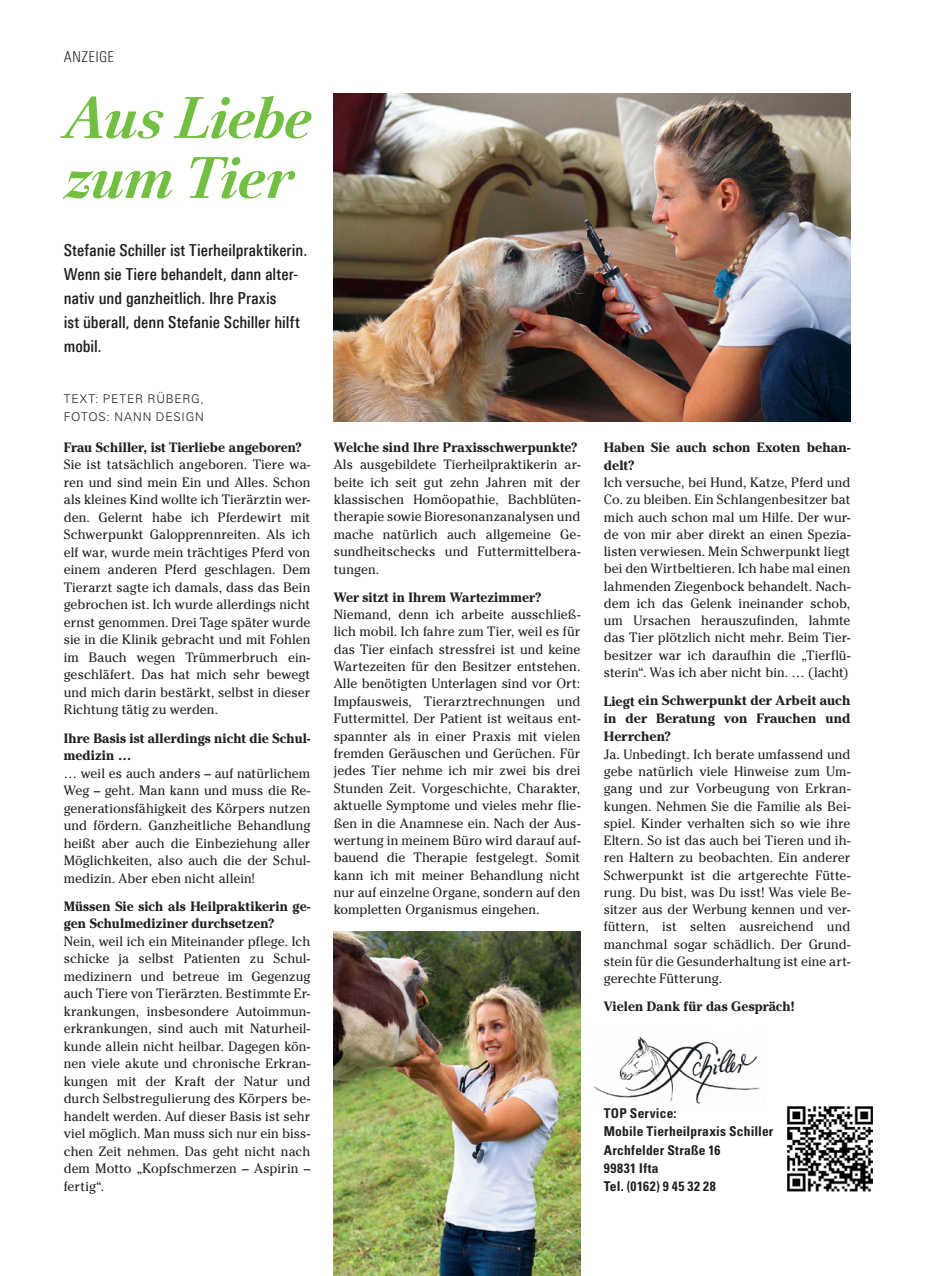
<style>
.page{position:relative;width:927px;height:1276px;background:#fff}
.page>*{position:absolute;margin:0;border:0;box-sizing:border-box;transform-origin:0 0}
.t1{font:italic 700 60px/60px "Rabenau Pro";color:#73bf44}
.t2{font:500 16.5px/24px "Linotype Univers 520 Cn";color:#231f20}
.t3{font:300 15px "Linotype Univers 320 Cn";letter-spacing:.025em;color:#231f20}
.t4{font:13.5px/17.5px "Cheltenham Std";letter-spacing:.005em;color:#231f20;text-align:justify}
.t5{font:700 13.5px/18px "Cheltenham Std";letter-spacing:.005em;color:#231f20}
.t6{font:700 condensed 13.5px/18px "Univers LT Std";letter-spacing:.015em;color:#231f20}
.t7{font:300 12px/18px "Univers LT Std";letter-spacing:.07em;color:#231f20}
</style>
<div class="page">
<img style="left:594px;top:1036px;width:166px;height:68px">
<img style="left:787px;top:1106px;width:86px;height:85px">
<img style="left:334px;top:931px;width:246px;height:345px">
<img style="left:334px;top:94px;width:516px;height:327px">
<p class="t3" style="left:64px;top:48px;width:52px">ANZEIGE</p>
<h1 class="t1" style="left:64px;top:87px;width:259px">Aus Liebe zum Tier</h1>
<p class="t2" style="left:64px;top:238px;width:245px">Stefanie Schiller ist Tierheilpraktikerin.<br>Wenn sie Tiere behandelt, dann alter&shy;nativ und ganzheitlich. Ihre Praxis<br>ist überall, denn Stefanie Schiller hilft mobil.</p>
<p class="t7" style="left:64px;top:390px;width:142px">TEXT: PETER RÜBERG,<br>FOTOS: NANN DESIGN</p>
<p class="t5" style="left:64px;top:438px;width:240px">Frau Schiller, ist Tierliebe angeboren?</p>
<p class="t4" style="left:64px;top:456px;width:248px">Sie ist tatsächlich angeboren. Tiere wa&shy;ren und sind mein Ein und Alles. Schon als kleines Kind wollte ich Tierärztin wer&shy;den. Gelernt habe ich Pferdewirt mit Schwerpunkt Galopprennreiten. Als ich elf war, wurde mein trächtiges Pferd von einem anderen Pferd geschlagen. Dem Tierarzt sagte ich damals, dass das Bein gebrochen ist. Ich wurde allerdings nicht ernst genommen. Drei Tage später wurde sie in die Klinik gebracht und mit Fohlen im Bauch wegen Trümmerbruch ein&shy;geschläfert. Das hat mich sehr bewegt und mich darin bestärkt, selbst in dieser Richtung tätig zu werden.</p>
<p class="t5" style="left:64px;top:729px;width:248px;line-height:17.5px">Ihre Basis ist allerdings nicht die Schul&shy;medizin …</p>
<p class="t4" style="left:64px;top:764px;width:248px">… weil es auch anders – auf natürlichem Weg – geht. Man kann und muss die Re&shy;generationsfähigkeit des Körpers nutzen und fördern. Ganzheitliche Behandlung heißt aber auch die Einbeziehung aller Möglichkeiten, also auch die der Schul&shy;medizin. Aber eben nicht allein!</p>
<p class="t5" style="left:64px;top:897px;width:248px;line-height:17.5px">Müssen Sie sich als Heilpraktikerin ge&shy;gen Schulmediziner durchsetzen?</p>
<p class="t4" style="left:64px;top:932px;width:248px;text-align:left">Nein, weil ich ein Miteinander pflege. Ich schicke ja selbst Patienten zu Schul-- medizinern und betreue im Gegenzug auch Tiere von Tierärzten. Bestimmte Er&shy;krankungen, insbesondere Autoimmun&shy;erkrankungen, sind auch mit Naturheil&shy;kunde allein nicht heilbar. Dagegen kön&shy;nen viele akute und chronische Erkran&shy;kungen mit der Kraft der Natur und durch Selbstregulierung des Körpers be&shy;handelt werden. Auf dieser Basis ist sehr viel möglich. Man muss sich nur ein biss&shy;chen Zeit nehmen. Das geht nicht nach dem Motto „Kopfschmerzen – Aspirin – fertig“.</p>
<p class="t5" style="left:334px;top:438px;width:245px">Welche sind Ihre Praxisschwerpunkte?</p>
<p class="t4" style="left:334px;top:456px;width:248px">Als ausgebildete Tierheilpraktikerin ar&shy;beite ich seit gut zehn Jahren mit der klassischen Homöopathie, Bachblüten&shy;therapie sowie Bioresonanzanalysen und mache natürlich auch allgemeine Ge&shy;sundheitschecks und Futtermittelbera&shy;tungen.</p>
<p class="t5" style="left:334px;top:588px;width:209px">Wer sitzt in Ihrem Wartezimmer?</p>
<p class="t4" style="left:334px;top:605px;width:248px">Niemand, denn ich arbeite ausschließ&shy;lich mobil. Ich fahre zum Tier, weil es für das Tier einfach stressfrei ist und keine Wartezeiten für den Besitzer entstehen.<br>Alle benötigten Unterlagen sind vor Ort:<br>Impfausweis, Tierarztrechnungen und Futtermittel. Der Patient ist weitaus ent&shy;spannter als in einer Praxis mit vielen fremden Geräuschen und Gerüchen. Für jedes Tier nehme ich mir zwei bis drei Stunden Zeit. Vorgeschichte, Charakter, aktuelle Symptome und vieles mehr flie&shy;ßen in die Anamnese ein. Nach der Aus&shy;wertung in meinem Büro wird darauf auf&shy;bauend die Therapie festgelegt. Somit kann ich mit meiner Behandlung nicht nur auf einzelne Organe, sondern auf den kompletten Organismus eingehen.</p>
<p class="t5" style="left:604px;top:438px;width:248px">Haben Sie auch schon Exoten behan&shy;delt?</p>
<p class="t4" style="left:604px;top:474px;width:248px">Ich versuche, bei Hund, Katze, Pferd und Co. zu bleiben. Ein Schlangenbesitzer bat mich auch schon mal um Hilfe. Der wur&shy;de von mir aber direkt an einen Spezia&shy;listen verwiesen. Mein Schwerpunkt liegt bei den Wirtbeltieren. Ich habe mal einen lahmenden Ziegenbock behandelt. Nach&shy;dem ich das Gelenk ineinander schob, um Ursachen herauszufinden, lahmte das Tier plötzlich nicht mehr. Beim Tier&shy;besitzer war ich daraufhin die „Tierflü&shy;sterin“. Was ich aber nicht bin. … (lacht)</p>
<p class="t5" style="left:604px;top:691px;width:248px;text-align:justify">Liegt ein Schwerpunkt der Arbeit auch in der Beratung von Frauchen und Herrchen?</p>
<p class="t4" style="left:604px;top:745px;width:248px">Ja. Unbedingt. Ich berate umfassend und gebe natürlich viele Hinweise zum Um&shy;gang und zur Vorbeugung von Erkran&shy;kungen. Nehmen Sie die Familie als Bei&shy;spiel. Kinder verhalten sich so wie ihre Eltern. So ist das auch bei Tieren und ih&shy;ren Haltern zu beobachten. Ein anderer Schwerpunkt ist die artgerechte Fütte&shy;rung. Du bist, was Du isst! Was viele Be&shy;sitzer aus der Werbung kennen und ver&shy;füttern, ist selten ausreichend und manchmal sogar schädlich. Der Grund&shy;stein für die Gesunderhaltung ist eine art&shy;gerechte Fütterung.</p>
<p class="t5" style="left:604px;top:997px;width:193px">Vielen Dank für das Gespräch!</p>
<p class="t6" style="left:604px;top:1104px;width:171px">TOP Service:<br>Mobile Tierheilpraxis Schiller<br>Archfelder Straße 16<br>99831 Ifta<br>Tel. (0162) 9 45 32 28</p>
</div>
